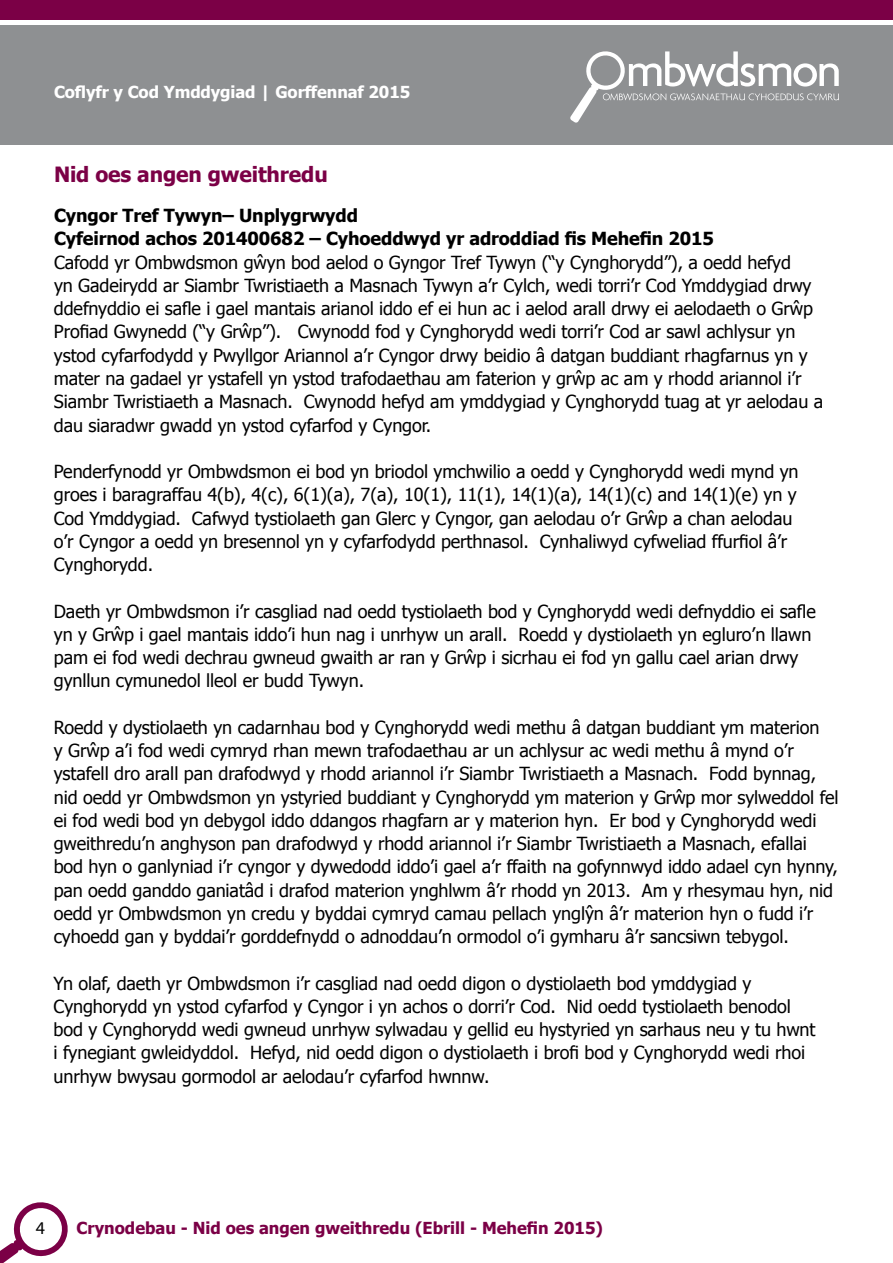
<style>
.page{position:relative;width:893px;height:1263px;background:#fff}
.page>*{position:absolute;margin:0;border:0;box-sizing:border-box;transform-origin:0 0}
.t1{font:700 21px "Tahoma";letter-spacing:-.005em;color:#7b0046}
.t2{font:18px/23.2px "Tahoma";letter-spacing:-.005em;color:#000}
.t3{font:700 18px/23.2px "Tahoma";letter-spacing:-.005em;color:#000}
.t4{font:18px "Myriad Pro";color:#000}
.t5{font:700 16.5px "Tahoma";color:#7b0046}
.t6{font:700 16.5px "Tahoma";letter-spacing:-.005em;color:#fff}
</style>
<div class="page">
<div style="left:0;top:26px;width:893px;height:119px;background:#8e9092"></div>
<div style="left:0;top:0;width:893px;height:20px;background:#7b0046"></div>
<svg style="left:570px;top:51px;width:269px;height:72px"></svg>
<svg style="left:0;top:1202px;width:68px;height:61px"></svg>
<p class="t6" style="left:54px;top:80px;width:358px">Coflyfr y Cod Ymddygiad | Gorffennaf 2015</p>
<p class="t1" style="left:54px;top:160px;width:275px">Nid oes angen gweithredu</p>
<p class="t3" style="left:54px;top:203px;width:661px">Cyngor Tref Tywyn– Unplygrwydd<br>Cyfeirnod achos 201400682 – Cyhoeddwyd yr adroddiad fis Mehefin 2015</p>
<p class="t2" style="left:54px;top:250px;width:771px">Cafodd yr Ombwdsmon gŵyn bod aelod o Gyngor Tref Tywyn (“y Cynghorydd”), a oedd hefyd<br>yn Gadeirydd ar Siambr Twristiaeth a Masnach Tywyn a’r Cylch, wedi torri’r Cod Ymddygiad drwy ddefnyddio ei safle i gael mantais arianol iddo ef ei hun ac i aelod arall drwy ei aelodaeth o Grŵp Profiad Gwynedd (“y Grŵp”). Cwynodd fod y Cynghorydd wedi torri’r Cod ar sawl achlysur yn ystod cyfarfodydd y Pwyllgor Ariannol a’r Cyngor drwy beidio â datgan buddiant rhagfarnus yn y mater na gadael yr ystafell yn ystod trafodaethau am faterion y grŵp ac am y rhodd ariannol i’r Siambr Twristiaeth a Masnach. Cwynodd hefyd am ymddygiad y Cynghorydd tuag at yr aelodau a dau siaradwr gwadd yn ystod cyfarfod y Cyngor.</p>
<p class="t2" style="left:54px;top:459px;width:746px">Penderfynodd yr Ombwdsmon ei bod yn briodol ymchwilio a oedd y Cynghorydd wedi mynd yn groes i baragraffau 4(b), 4(c), 6(1)(a), 7(a), 10(1), 11(1), 14(1)(a), 14(1)(c) and 14(1)(e) yn y Cod Ymddygiad. Cafwyd tystiolaeth gan Glerc y Cyngor, gan aelodau o’r Grŵp a chan aelodau o’r Cyngor a oedd yn bresennol yn y cyfarfodydd perthnasol. Cynhaliwyd cyfweliad ffurfiol â’r Cynghorydd.</p>
<p class="t2" style="left:54px;top:598px;width:763px">Daeth yr Ombwdsmon i’r casgliad nad oedd tystiolaeth bod y Cynghorydd wedi defnyddio ei safle yn y Grŵp i gael mantais iddo’i hun nag i unrhyw un arall. Roedd y dystiolaeth yn egluro’n llawn pam ei fod wedi dechrau gwneud gwaith ar ran y Grŵp i sicrhau ei fod yn gallu cael arian drwy gynllun cymunedol lleol er budd Tywyn.</p>
<p class="t2" style="left:54px;top:715px;width:786px">Roedd y dystiolaeth yn cadarnhau bod y Cynghorydd wedi methu â datgan buddiant ym materion<br>y Grŵp a’i fod wedi cymryd rhan mewn trafodaethau ar un achlysur ac wedi methu â mynd o’r ystafell dro arall pan drafodwyd y rhodd ariannol i’r Siambr Twristiaeth a Masnach. Fodd bynnag, nid oedd yr Ombwdsmon yn ystyried buddiant y Cynghorydd ym materion y Grŵp mor sylweddol fel ei fod wedi bod yn debygol iddo ddangos rhagfarn ar y materion hyn. Er bod y Cynghorydd wedi gweithredu’n anghyson pan drafodwyd y rhodd ariannol i’r Siambr Twristiaeth a Masnach, efallai bod hyn o ganlyniad i’r cyngor y dywedodd iddo’i gael a’r ffaith na gofynnwyd iddo adael cyn hynny, pan oedd ganddo ganiatâd i drafod materion ynghlwm â’r rhodd yn 2013. Am y rhesymau hyn, nid oedd yr Ombwdsmon yn credu y byddai cymryd camau pellach ynglŷn â’r materion hyn o fudd i’r cyhoedd gan y byddai’r gorddefnydd o adnoddau’n ormodol o’i gymharu â’r sancsiwn tebygol.</p>
<p class="t2" style="left:54px;top:971px;width:763px">Yn olaf, daeth yr Ombwdsmon i’r casgliad nad oedd digon o dystiolaeth bod ymddygiad y Cynghorydd yn ystod cyfarfod y Cyngor i yn achos o dorri’r Cod. Nid oedd tystiolaeth benodol bod y Cynghorydd wedi gwneud unrhyw sylwadau y gellid eu hystyried yn sarhaus neu y tu hwnt i fynegiant gwleidyddol. Hefyd, nid oedd digon o dystiolaeth i brofi bod y Cynghorydd wedi rhoi unrhyw bwysau gormodol ar aelodau’r cyfarfod hwnnw.</p>
<p class="t4" style="left:36px;top:1217px;width:11px">4</p>
<p class="t5" style="left:77px;top:1216px;width:528px">Crynodebau - Nid oes angen gweithredu (Ebrill - Mehefin 2015)</p>
</div>
